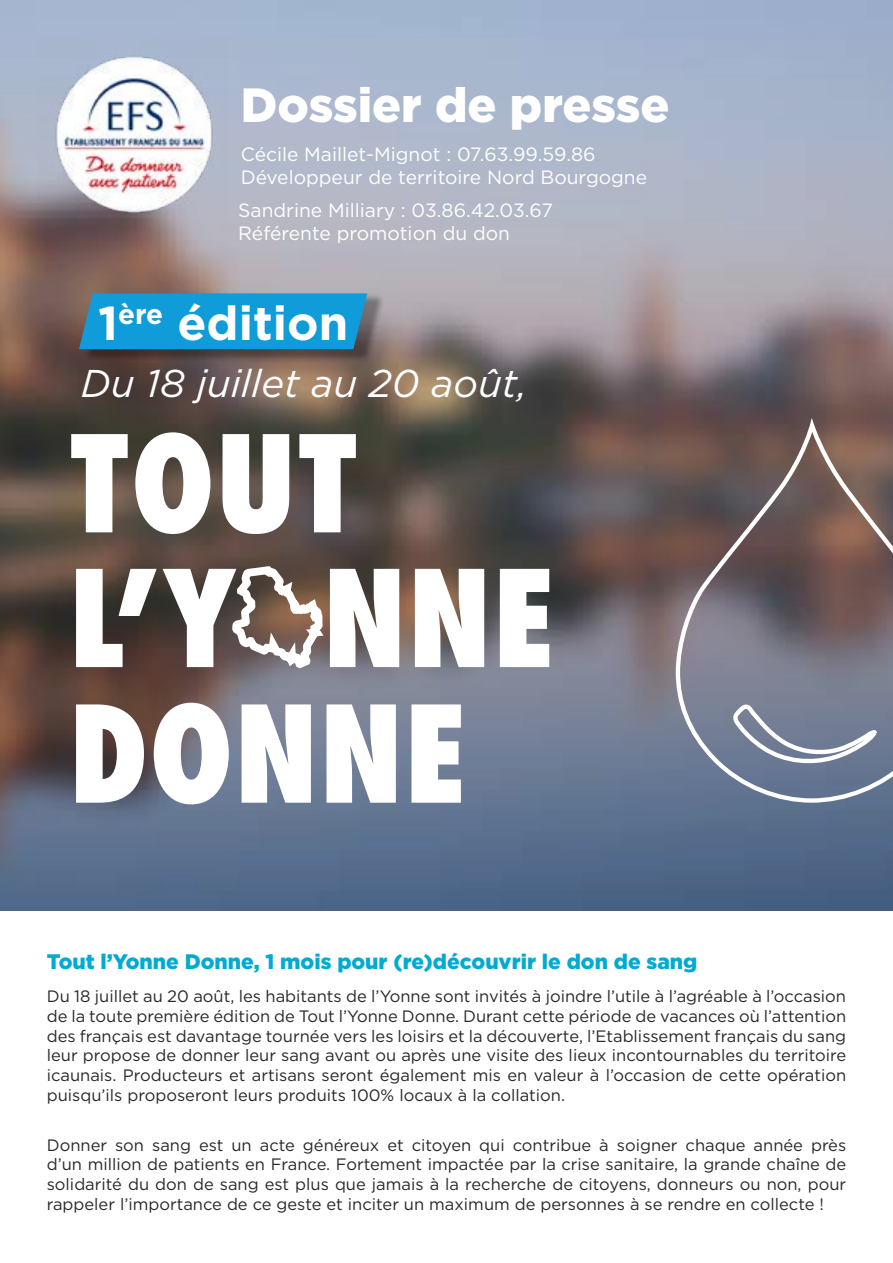
<style>
.page{position:relative;width:893px;height:1263px;background:#fff}
.page>*{position:absolute;margin:0;border:0;box-sizing:border-box;transform-origin:0 0}
.t1{font:800 condensed 130.35px/134.7px "Futura Std";color:#fff}
.t2{font:900 48px "Gotham";color:#fff}
.t3{font:700 47.55px "Gotham";color:#fff}
.t4{font:italic 38.7px "Gotham";color:#fff}
.t5{font:900 21px "Gotham";color:#00aad3}
.t6{font:19.2px/23.1px "Gotham";color:#fff}
.t7{font:16.5px/19.8px "Gotham";color:#282827;text-align:justify}
</style>
<div class="page">
<img style="left:0;top:0;width:892px;height:910px">
<img style="left:38px;top:38px;width:192px;height:192px">
<div style="left:84px;top:293px;width:301px;height:69px;background:#000;opacity:.34"></div>
<div style="left:79px;top:293px;width:288px;height:56px;background:#0f9cd8"></div>
<svg style="left:226px;top:461px;width:105px;height:369px;background:#747076"></svg>
<svg style="left:674px;top:425px;width:219px;height:380px;background:#756e76"></svg>
<h2 class="t2" style="left:241px;top:72px;width:430px">Dossier de presse</h2>
<p class="t6" style="left:241px;top:143px;width:408px">Cécile Maillet-Mignot : 07.63.99.59.86<br>Développeur de territoire Nord Bourgogne</p>
<p class="t6" style="left:238px;top:198px;width:316px">Sandrine Milliary : 03.86.42.03.67<br>Référente promotion du don</p>
<h3 class="t3" style="left:98px;top:292px;width:252px">1<sup>ère</sup> édition</h3>
<h3 class="t4" style="left:81px;top:358px;width:448px">Du 18 juillet au 20 août,</h3>
<h1 class="t1" style="left:68px;top:416px;width:490px">TOUT<br>L’Y NNE</h1>
<h1 class="t1" style="left:68px;top:686px;width:402px">DONNE</h1>
<p class="t5" style="left:47px;top:947px;width:652px">Tout l’Yonne Donne, 1 mois pour (re)découvrir le don de sang</p>
<p class="t7" style="left:47px;top:986px;width:801px">Du 18 juillet au 20 août, les habitants de l’Yonne sont invités à joindre l’utile à l’agréable à l’occasion de la toute première édition de Tout l’Yonne Donne. Durant cette période de vacances où l’attention des français est davantage tournée vers les loisirs et la découverte, l’Etablissement français du sang leur propose de donner leur sang avant ou après une visite des lieux incontournables du territoire icaunais. Producteurs et artisans seront également mis en valeur à l’occasion de cette opération puisqu’ils proposeront leurs produits 100% locaux à la collation.</p>
<p class="t7" style="left:47px;top:1134px;width:801px">Donner son sang est un acte généreux et citoyen qui contribue à soigner chaque année près d’un million de patients en France. Fortement impactée par la crise sanitaire, la grande chaîne de solidarité du don de sang est plus que jamais à la recherche de citoyens, donneurs ou non, pour rappeler l’importance de ce geste et inciter un maximum de personnes à se rendre en collecte !</p>
</div>
